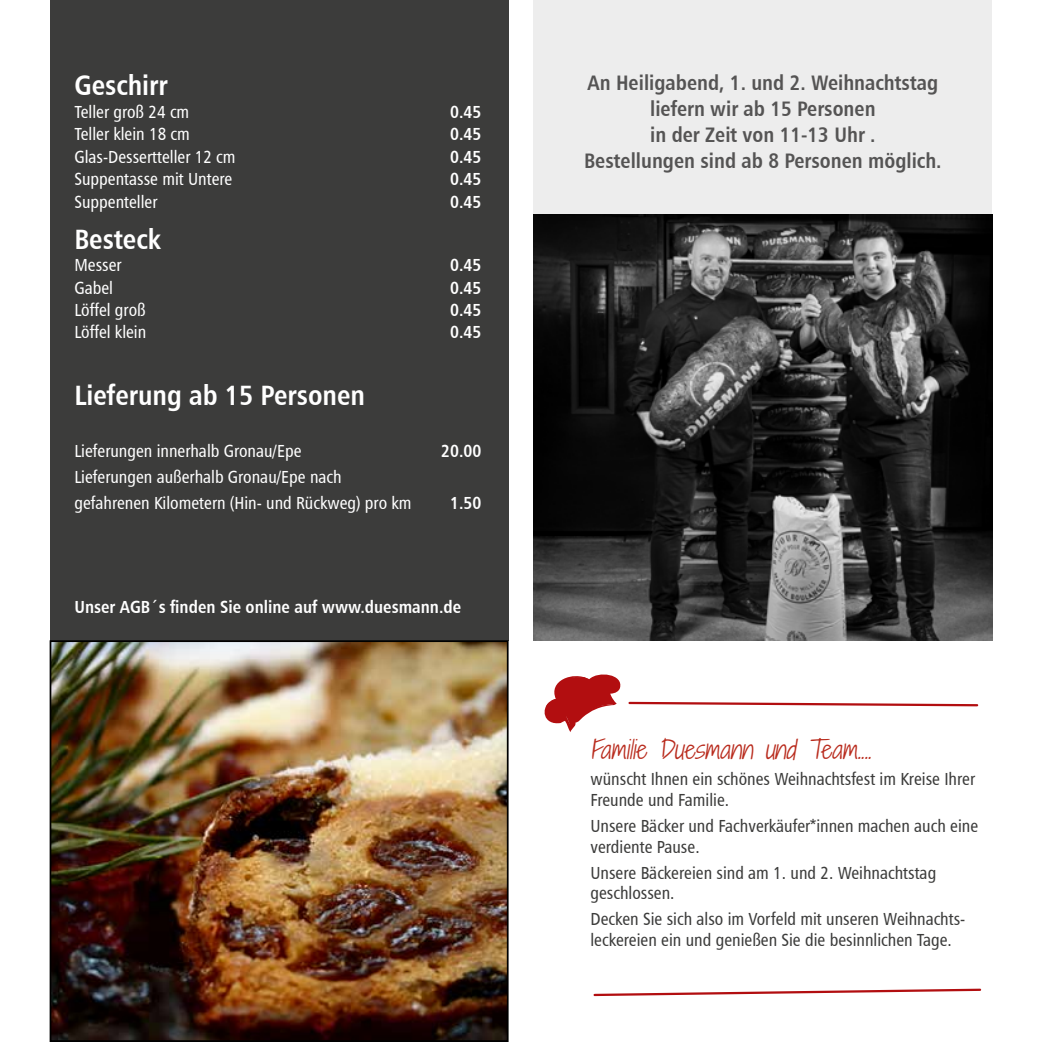
<style>
.page{position:relative;width:1042px;height:1042px;background:#fff}
.page>*{position:absolute;margin:0;border:0;box-sizing:border-box;transform-origin:0 0}
.t1{font:28px "Humanist 777 BT Bold Condensed B";color:#fff}
.t2{font:italic 300 24.5px "Shadows Into";color:#b92c1e}
.t3{font:21px/25.9px "Humanist 777 BT Bold Condensed B";color:#555454;text-align:center}
.t4{font:17.5px/21px "Humanist 777 BT Roman Condensed B";color:#3c3c3b}
.t5{font:17.5px/25.9px "Humanist 777 BT Roman Condensed B";color:#fff}
.t6{font:17.5px "Humanist 777 BT Bold Condensed B";color:#fff}
</style>
<div class="page">
<div style="left:50px;top:0;width:458px;height:640px;background:#3c3c3b"></div>
<div style="left:533px;top:0;width:459px;height:214px;background:#ededed"></div>
<svg style="left:544px;top:674px;width:435px;height:58px"></svg>
<svg style="left:593px;top:988px;width:389px;height:9px"></svg>
<img style="left:53px;top:643px;width:452px;height:396px">
<div style="left:50px;top:640px;width:458px;height:402px;border:2px solid #000"></div>
<img style="left:533px;top:214px;width:459px;height:426px">
<h1 class="t1" style="left:74px;top:68px;width:95px">Geschirr</h1>
<p class="t5" style="left:74px;top:99px;width:116px">Teller groß 24 cm</p>
<p class="t6" style="left:450px;top:101px;width:33px">0.45</p>
<p class="t5" style="left:74px;top:121px;width:117px">Teller klein 18 cm</p>
<p class="t6" style="left:450px;top:123px;width:33px">0.45</p>
<p class="t5" style="left:74px;top:143px;width:163px">Glas-Dessertteller 12 cm</p>
<p class="t6" style="left:450px;top:146px;width:33px">0.45</p>
<p class="t5" style="left:74px;top:166px;width:159px">Suppentasse mit Untere</p>
<p class="t6" style="left:450px;top:168px;width:33px">0.45</p>
<p class="t5" style="left:74px;top:188px;width:85px">Suppenteller</p>
<p class="t6" style="left:450px;top:191px;width:33px">0.45</p>
<h1 class="t1" style="left:74px;top:221px;width:88px">Besteck</h1>
<p class="t5" style="left:74px;top:252px;width:49px">Messer</p>
<p class="t6" style="left:450px;top:254px;width:33px">0.45</p>
<p class="t5" style="left:74px;top:274px;width:40px">Gabel</p>
<p class="t6" style="left:450px;top:276px;width:33px">0.45</p>
<p class="t5" style="left:74px;top:297px;width:73px">Löffel groß</p>
<p class="t6" style="left:450px;top:299px;width:33px">0.45</p>
<p class="t5" style="left:74px;top:319px;width:73px">Löffel klein</p>
<p class="t6" style="left:450px;top:321px;width:33px">0.45</p>
<h1 class="t1" style="left:74px;top:378px;width:292px">Lieferung ab 15 Personen</h1>
<p class="t5" style="left:74px;top:438px;width:229px">Lieferungen innerhalb Gronau/Epe</p>
<p class="t6" style="left:441px;top:440px;width:42px">20.00</p>
<p class="t5" style="left:74px;top:464px;width:339px">Lieferungen außerhalb Gronau/Epe nach gefahrenen Kilometern (Hin- und Rückweg) pro km</p>
<p class="t6" style="left:450px;top:492px;width:33px">1.50</p>
<p class="t6" style="left:74px;top:596px;width:388px">Unser AGB´s finden Sie online auf www.duesmann.de</p>
<p class="t3" style="left:584px;top:70px;width:359px">An Heiligabend, 1. und 2. Weihnachtstag liefern wir ab 15 Personen<br>in der Zeit von 11-13 Uhr .<br>Bestellungen sind ab 8 Personen möglich.</p>
<h2 class="t2" style="left:590px;top:731px;width:289px">Familie Duesmann und Team....</h2>
<p class="t4" style="left:590px;top:768px;width:386px">wünscht Ihnen ein schönes Weihnachtsfest im Kreise Ihrer<br>Freunde und Familie.</p>
<p class="t4" style="left:590px;top:815px;width:389px">Unsere Bäcker und Fachverkäufer*innen machen auch eine verdiente Pause.</p>
<p class="t4" style="left:590px;top:862px;width:347px">Unsere Bäckereien sind am 1. und 2. Weihnachtstag geschlossen.</p>
<p class="t4" style="left:590px;top:908px;width:376px">Decken Sie sich also im Vorfeld mit unseren Weihnachts&shy;leckereien ein und genießen Sie die besinnlichen Tage.</p>
</div>
